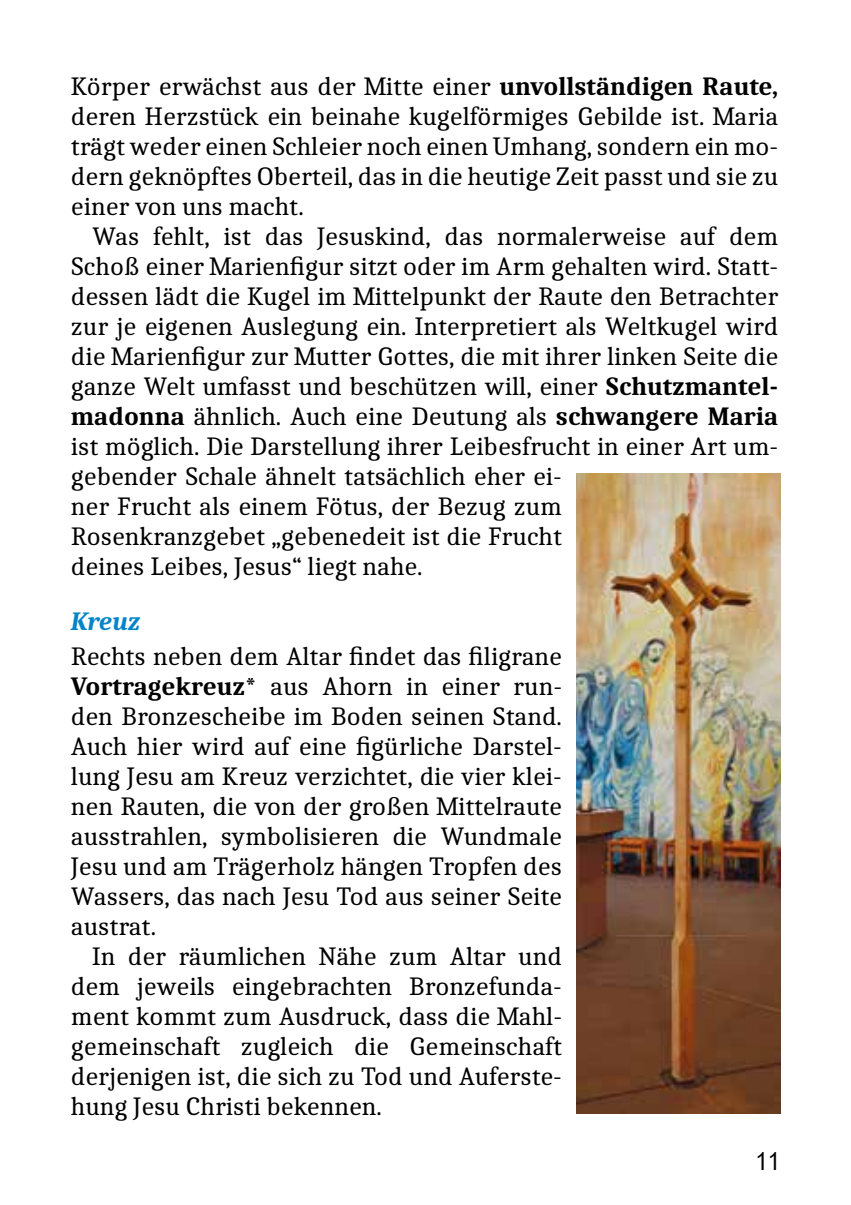
<style>
.page{position:relative;width:851px;height:1205px;background:#fff}
.page>*{position:absolute;margin:0;border:0;box-sizing:border-box;transform-origin:0 0}
.t1{font:26.25px/30px "Caladea";color:#000;text-align:justify}
.t2{font:italic 700 26.25px "Caladea";letter-spacing:-.005em;color:#0085c8}
.t3{font:25px "Arial Nova Cond";color:#000}
.s1{font-weight:700}
</style>
<div class="page">
<img style="left:576px;top:473px;width:204px;height:641px">
<p class="t1" style="left:71px;top:70px;width:708px">Körper erwächst aus der Mitte einer <span class="s1">unvollständigen Raute, </span>deren Herzstück ein beinahe kugelförmiges Gebilde ist. Maria trägt weder einen Schleier noch einen Umhang, sondern ein mo&shy;dern geknöpftes Oberteil, das in die heutige Zeit passt und sie zu einer von uns macht.</p>
<p class="t1" style="left:71px;top:220px;width:708px;text-align:left;text-indent:21px">Was fehlt, ist das Jesuskind, das normalerweise auf dem Schoß einer Marienfigur sitzt oder im Arm gehalten wird. Statt&shy;dessen lädt die Kugel im Mittelpunkt der Raute den Betrachter zur je eigenen Auslegung ein. Interpretiert als Weltkugel wird die Marienfigur zur Mutter Gottes, die mit ihrer linken Seite die ganze Welt umfasst und beschützen will, einer <span class="s1">Schutzmantel&shy;madonna</span> ähnlich. Auch eine Deutung als <span class="s1">schwangere Maria </span>ist möglich. Die Darstellung ihrer Leibesfrucht in einer Art um&shy;gebender Schale ähnelt tatsächlich eher ei-<br>ner Frucht als einem Fötus, der Bezug zum<br>Rosenkranzgebet „gebenedeit ist die Frucht<br>deines Leibes, Jesus“ liegt nahe.</p>
<p class="t2" style="left:71px;top:605px;width:71px">Kreuz</p>
<p class="t1" style="left:71px;top:640px;width:492px">Rechts neben dem Altar findet das filigrane <span class="s1">Vortragekreuz*</span> aus Ahorn in einer run&shy;den Bronzescheibe im Boden seinen Stand.<br>Auch hier wird auf eine figürliche Darstel&shy;lung Jesu am Kreuz verzichtet, die vier klei&shy;nen Rauten, die von der großen Mittelraute ausstrahlen, symbolisieren die Wundmale Jesu und am Trägerholz hängen Tropfen des Wassers, das nach Jesu Tod aus seiner Seite austrat.</p>
<p class="t1" style="left:71px;top:940px;width:492px;text-indent:21px">In der räumlichen Nähe zum Altar und dem jeweils eingebrachten Bronzefunda&shy;ment kommt zum Ausdruck, dass die Mahl&shy;gemeinschaft zugleich die Gemeinschaft derjenigen ist, die sich zu Tod und Auferste&shy;hung Jesu Christi bekennen.</p>
<p class="t3" style="left:755px;top:1146px;width:26px">11</p>
</div>
